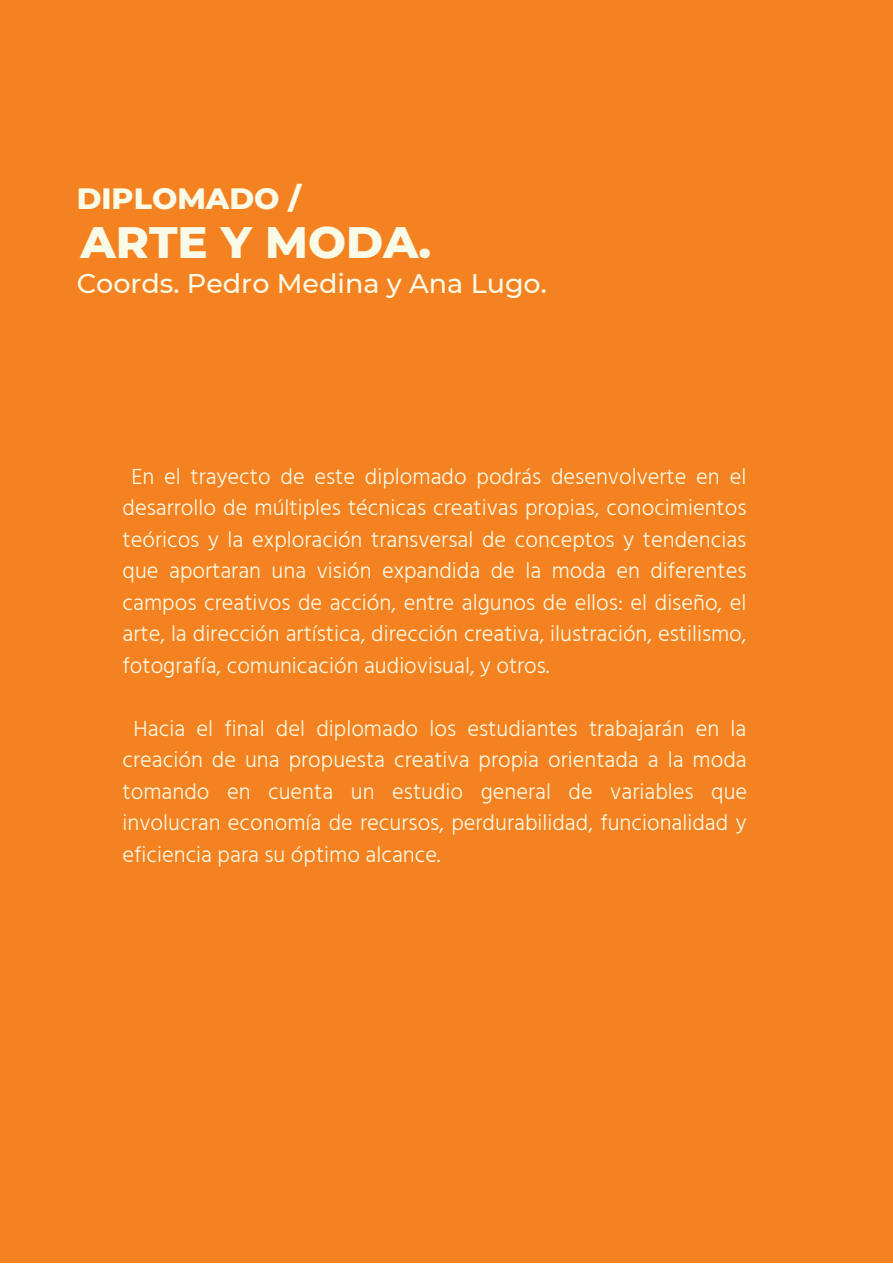
<style>
.page{position:relative;width:893px;height:1264px;background:#fff}
.page>*{position:absolute;margin:0;border:0;box-sizing:border-box;transform-origin:0 0}
.t1{font:800 45px "Montserrat";color:#f9fae7}
.t2{font:800 30px "Montserrat";color:#f9fae7}
.t3{font:500 27px "Montserrat";color:#f9fae7}
.t4{font:300 22.5px/31.5px "Hind Madurai";color:#f9fae7;text-align:justify}
</style>
<div class="page">
<div style="left:0;top:0;width:892px;height:1262px;background:#f58220"></div>
<p class="t2" style="left:77px;top:180px;width:226px">DIPLOMADO /</p>
<p class="t1" style="left:80px;top:214px;width:352px">ARTE Y MODA.</p>
<p class="t3" style="left:77px;top:267px;width:471px">Coords. Pedro Medina y Ana Lugo.</p>
<p class="t4" style="left:123px;top:461px;width:625px;text-indent:9px">En el trayecto de este diplomado podrás desenvolverte en el desarrollo de múltiples técnicas creativas propias, conocimientos teóricos y la exploración transversal de conceptos y tendencias que aportaran una visión expandida de la moda en diferentes campos creativos de acción, entre algunos de ellos: el diseño, el arte, la dirección artística, dirección creativa, ilustración, estilismo, fotografía, comunicación audiovisual, y otros.</p>
<p class="t4" style="left:123px;top:713px;width:626px;text-indent:11px">Hacia el final del diplomado los estudiantes trabajarán en la creación de una propuesta creativa propia orientada a la moda tomando en cuenta un estudio general de variables que involucran economía de recursos, perdurabilidad, funcionalidad y eficiencia para su óptimo alcance.</p>
</div>
